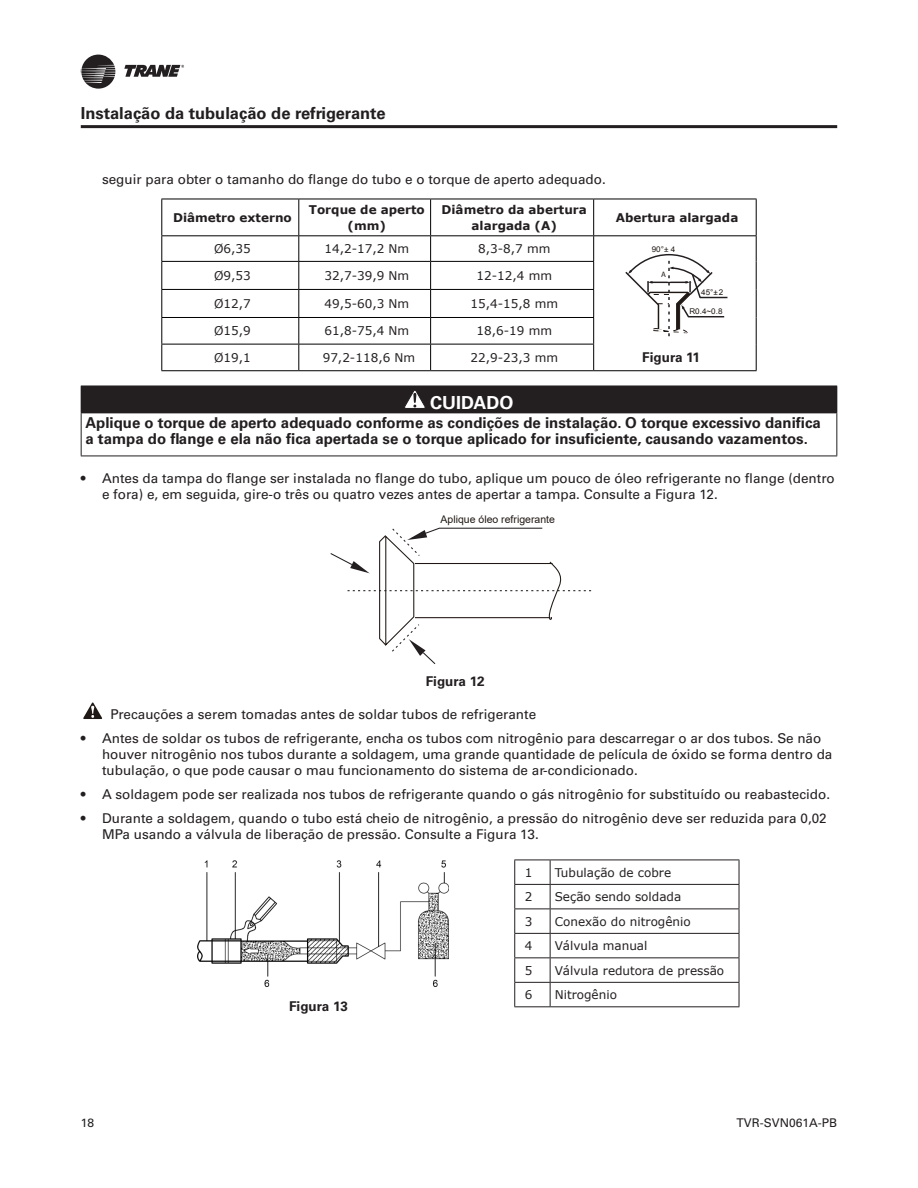
<style>
.page{position:relative;width:918px;height:1188px;background:#fff}
.page>*{position:absolute;margin:0;border:0;box-sizing:border-box;transform-origin:0 0}
.t1{font:700 18px "Univers LT Std";color:#fff}
.t2{font:700 16.5px "Univers LT Std";color:#231f20}
.txt_bold_10{font:700 15px/15.8px "Univers LT Std";color:#231f20}
.t3{font:14.4px "Arial";color:#201814}
.txt_entrada{font:13.5px/15.8px "Univers LT Std";color:#231f20}
.t4{font:700 13.5px "Univers LT Std";color:#231f20}
.Texto_verdana{font:12px "Verdana";color:#231f20}
.Texto_verdana-2{font:700 12px/15.8px "Verdana";color:#231f20;text-align:center}
.t5{font:12px "Univers";color:#231f20}
.t6{font:10.5px "Arial";color:#201814}
.t7{font:7.95px "Arial";color:#201814}
.t8{font:7.95px "FZLTHK GBK1 0";color:#201814}
</style>
<div class="page">
<svg style="left:124px;top:64px;width:60px;height:13px"></svg>
<svg style="left:81px;top:54px;width:34px;height:35px"></svg>
<hr style="left:81px;top:125px;width:756px;height:3px;background:#231f20">
<hr style="left:298px;top:199px;width:1px;height:36px;background:#000">
<hr style="left:430px;top:199px;width:1px;height:36px;background:#000">
<hr style="left:161px;top:199px;width:138px;height:1px;background:#000">
<hr style="left:161px;top:199px;width:1px;height:36px;background:#000">
<hr style="left:299px;top:199px;width:132px;height:1px;background:#000">
<hr style="left:431px;top:199px;width:163px;height:1px;background:#000">
<hr style="left:594px;top:199px;width:163px;height:1px;background:#000">
<hr style="left:593px;top:199px;width:1px;height:36px;background:#000">
<hr style="left:756px;top:199px;width:1px;height:36px;background:#000">
<svg style="left:161px;top:236px;width:1px;height:134px"></svg>
<svg style="left:756px;top:236px;width:1px;height:134px"></svg>
<hr style="left:161px;top:370px;width:138px;height:1px;background:#000">
<hr style="left:299px;top:370px;width:132px;height:1px;background:#000">
<hr style="left:431px;top:370px;width:163px;height:1px;background:#000">
<hr style="left:594px;top:370px;width:163px;height:1px;background:#000">
<hr style="left:161px;top:235px;width:138px;height:1px;background:#000">
<hr style="left:299px;top:235px;width:132px;height:1px;background:#000">
<hr style="left:431px;top:235px;width:163px;height:1px;background:#000">
<hr style="left:594px;top:235px;width:163px;height:1px;background:#000">
<hr style="left:161px;top:261px;width:138px;height:1px;background:#000">
<hr style="left:299px;top:261px;width:132px;height:1px;background:#000">
<hr style="left:431px;top:261px;width:163px;height:1px;background:#000">
<hr style="left:161px;top:289px;width:138px;height:1px;background:#000">
<hr style="left:299px;top:289px;width:132px;height:1px;background:#000">
<hr style="left:431px;top:289px;width:163px;height:1px;background:#000">
<hr style="left:161px;top:317px;width:138px;height:1px;background:#000">
<hr style="left:299px;top:317px;width:132px;height:1px;background:#000">
<hr style="left:431px;top:317px;width:163px;height:1px;background:#000">
<hr style="left:161px;top:344px;width:138px;height:1px;background:#000">
<hr style="left:299px;top:344px;width:132px;height:1px;background:#000">
<svg style="left:298px;top:236px;width:1px;height:134px"></svg>
<hr style="left:431px;top:344px;width:163px;height:1px;background:#000">
<svg style="left:430px;top:236px;width:1px;height:134px"></svg>
<svg style="left:593px;top:236px;width:1px;height:134px"></svg>
<svg style="left:625px;top:253px;width:103px;height:83px"></svg>
<div style="left:81px;top:386px;width:756px;height:27px;background:#231f20"></div>
<hr style="left:81px;top:413px;width:756px;height:1px;background:#231f20">
<hr style="left:81px;top:413px;width:1px;height:43px;background:#231f20">
<hr style="left:836px;top:413px;width:1px;height:43px;background:#231f20">
<hr style="left:81px;top:456px;width:756px;height:1px;background:#231f20">
<svg style="left:404px;top:390px;width:21px;height:19px"></svg>
<svg style="left:330px;top:527px;width:262px;height:137px"></svg>
<svg style="left:83px;top:702px;width:19px;height:17px"></svg>
<img style="left:198px;top:860px;width:251px;height:127px">
<svg style="left:550px;top:860px;width:190px;height:147px"></svg>
<hr style="left:514px;top:860px;width:36px;height:1px;background:#231f20">
<hr style="left:514px;top:884px;width:36px;height:1px;background:#231f20">
<hr style="left:514px;top:909px;width:36px;height:1px;background:#231f20">
<hr style="left:514px;top:933px;width:36px;height:1px;background:#231f20">
<hr style="left:514px;top:957px;width:36px;height:1px;background:#231f20">
<hr style="left:514px;top:982px;width:36px;height:1px;background:#231f20">
<svg style="left:514px;top:860px;width:1px;height:146px"></svg>
<hr style="left:514px;top:1006px;width:36px;height:1px;background:#231f20">
<p class="t2" style="left:81px;top:103px;width:306px">Instalação da tubulação de refrigerante</p>
<p class="txt_entrada" style="left:102px;top:172px;width:503px">seguir para obter o tamanho do flange do tubo e o torque de aperto adequado.</p>
<p class="Texto_verdana-2" style="left:173px;top:209px;width:120px">Diâmetro externo</p>
<p class="Texto_verdana-2" style="left:309px;top:202px;width:117px">Torque de aperto (mm)</p>
<p class="Texto_verdana-2" style="left:442px;top:202px;width:147px">Diâmetro da abertura alargada (A)</p>
<p class="Texto_verdana-2" style="left:616px;top:209px;width:124px">Abertura alargada</p>
<p class="Texto_verdana" style="left:214px;top:241px;width:38px">Ø6,35</p>
<p class="Texto_verdana" style="left:324px;top:241px;width:86px">14,2-17,2 Nm</p>
<p class="Texto_verdana" style="left:478px;top:241px;width:74px">8,3-8,7 mm</p>
<p class="t7" style="left:652px;top:243px;width:25px">90°± 4</p>
<p class="Texto_verdana" style="left:214px;top:268px;width:38px">Ø9,53</p>
<p class="Texto_verdana" style="left:324px;top:268px;width:86px">32,7-39,9 Nm</p>
<p class="Texto_verdana" style="left:477px;top:268px;width:77px">12-12,4 mm</p>
<p class="Texto_verdana" style="left:214px;top:296px;width:38px">Ø12,7</p>
<p class="Texto_verdana" style="left:324px;top:296px;width:86px">49,5-60,3 Nm</p>
<p class="Texto_verdana" style="left:471px;top:296px;width:89px">15,4-15,8 mm</p>
<p class="Texto_verdana" style="left:214px;top:323px;width:38px">Ø15,9</p>
<p class="Texto_verdana" style="left:324px;top:323px;width:86px">61,8-75,4 Nm</p>
<p class="Texto_verdana" style="left:477px;top:323px;width:77px">18,6-19 mm</p>
<p class="Texto_verdana" style="left:214px;top:350px;width:38px">Ø19,1</p>
<p class="Texto_verdana" style="left:323px;top:350px;width:94px">97,2-118,6 Nm</p>
<p class="Texto_verdana" style="left:471px;top:350px;width:89px">22,9-23,3 mm</p>
<p class="t4" style="left:642px;top:350px;width:59px">Figura 11</p>
<p class="t1" style="left:430px;top:392px;width:85px">CUIDADO</p>
<p class="txt_bold_10" style="left:85px;top:415px;width:737px">Aplique o torque de aperto adequado conforme as condições de instalação. O torque excessivo danifica a tampa do flange e ela não fica apertada se o torque aplicado for insuficiente, causando vazamentos.</p>
<p class="txt_entrada" style="left:102px;top:470px;width:734px;text-indent:-21px">• Antes da tampa do flange ser instalada no flange do tubo, aplique um pouco de óleo refrigerante no flange (dentro e fora) e, em seguida, gire-o três ou quatro vezes antes de apertar a tampa. Consulte a Figura 12.</p>
<p class="t6" style="left:441px;top:512px;width:116px">Aplique óleo refrigerante</p>
<p class="t8" style="left:661px;top:269px;width:6px">A</p>
<p class="t7" style="left:701px;top:287px;width:24px">45°± 2</p>
<p class="t7" style="left:689px;top:306px;width:35px">R0.4~0.8</p>
<p class="t4" style="left:426px;top:674px;width:61px">Figura 12</p>
<p class="txt_entrada" style="left:110px;top:706px;width:427px">Precauções a serem tomadas antes de soldar tubos de refrigerante</p>
<p class="txt_entrada" style="left:102px;top:731px;width:732px;text-indent:-21px">• Antes de soldar os tubos de refrigerante, encha os tubos com nitrogênio para descarregar o ar dos tubos. Se não houver nitrogênio nos tubos durante a soldagem, uma grande quantidade de película de óxido se forma dentro da tubulação, o que pode causar o mau funcionamento do sistema de ar-condicionado.</p>
<p class="txt_entrada" style="left:81px;top:786px;width:749px">• A soldagem pode ser realizada nos tubos de refrigerante quando o gás nitrogênio for substituído ou reabastecido.</p>
<p class="txt_entrada" style="left:102px;top:811px;width:726px;text-indent:-21px">• Durante a soldagem, quando o tubo está cheio de nitrogênio, a pressão do nitrogênio deve ser reduzida para 0,02<br>MPa usando a válvula de liberação de pressão. Consulte a Figura 13.</p>
<p class="t3" style="left:287px;top:989px;width:66px">Figure 4.4</p>
<p class="t4" style="left:289px;top:999px;width:61px">Figura 13</p>
<p class="Texto_verdana" style="left:525px;top:865px;width:9px">1</p>
<p class="Texto_verdana" style="left:555px;top:865px;width:118px">Tubulação de cobre</p>
<p class="Texto_verdana" style="left:525px;top:889px;width:9px">2</p>
<p class="Texto_verdana" style="left:555px;top:889px;width:128px">Seção sendo soldada</p>
<p class="Texto_verdana" style="left:525px;top:914px;width:9px">3</p>
<p class="Texto_verdana" style="left:555px;top:914px;width:138px">Conexão do nitrogênio</p>
<p class="Texto_verdana" style="left:525px;top:938px;width:9px">4</p>
<p class="Texto_verdana" style="left:555px;top:938px;width:94px">Válvula manual</p>
<p class="Texto_verdana" style="left:525px;top:963px;width:9px">5</p>
<p class="Texto_verdana" style="left:555px;top:963px;width:171px">Válvula redutora de pressão</p>
<p class="Texto_verdana" style="left:525px;top:987px;width:9px">6</p>
<p class="Texto_verdana" style="left:555px;top:987px;width:64px">Nitrogênio</p>
<p class="t5" style="left:81px;top:1116px;width:15px">18</p>
<p class="t5" style="left:737px;top:1116px;width:102px">TVR-SVN061A-PB</p>
</div>
